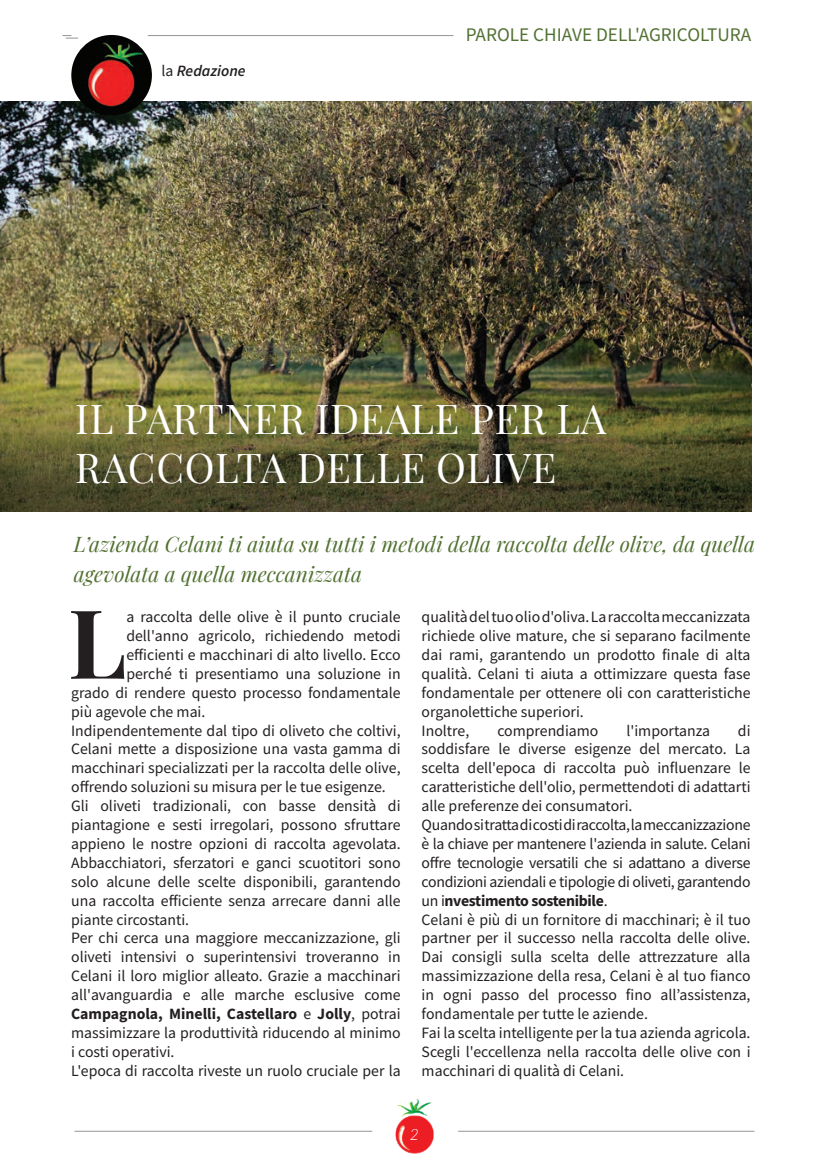
<style>
.page{position:relative;width:819px;height:1166px;background:#fff}
.page>*{position:absolute;margin:0;border:0;box-sizing:border-box;transform-origin:0 0}
.t1{font:700 95.73px "Playfair Display";color:#231f20}
.t2{font:40.25px/48.3px "Playfair Display";letter-spacing:.02em;color:#fff}
.t3{font:italic 21px/29.4px "Playfair Display";color:#527132}
.t4{font:19.25px "Source Sans Pro";color:#527132}
.t5{font:15.75px/18.9px "Source Sans Pro";color:#231f20}
.t6{font:700 15.75px "Source Sans Pro";color:#231f20}
.t7{font:italic 600 15.75px "Source Sans Pro";color:#231f20}
.t8{font:italic 300 15.75px "Lato";color:#fff}
.s1{font-weight:400;font-style:normal}
.s2{font-weight:400}
.s3{font-weight:700}
</style>
<div class="page">
<img style="left:395px;top:1099px;width:39px;height:54px">
<hr style="left:74px;top:1131px;width:298px;height:1px;background:#939598">
<hr style="left:458px;top:1131px;width:296px;height:1px;background:#939598">
<img style="left:0;top:101px;width:751px;height:410px">
<hr style="left:148px;top:35px;width:305px;height:1px;background:#939598">
<svg style="left:62px;top:35px;width:16px;height:4px"></svg>
<img style="left:71px;top:35px;width:81px;height:81px;border-radius:40px">
<p class="t7" style="left:162px;top:60px;width:85px"><span class="s1">la</span> Redazione</p>
<p class="t4" style="left:465px;top:22px;width:287px">PAROLE CHIAVE DELL'AGRICOLTURA</p>
<h2 class="t2" style="left:75px;top:392px;width:532px">IL PARTNER IDEALE PER LA<br>RACCOLTA DELLE OLIVE</h2>
<h3 class="t3" style="left:74px;top:528px;width:682px">L’azienda Celani ti aiuta su tutti i metodi della raccolta delle olive, da quella agevolata a quella meccanizzata</h3>
<h1 class="t1" style="left:68px;top:567px;width:60px">L</h1>
<p class="t5" style="left:126px;top:607px;width:276px">a raccolta delle olive è il punto cruciale</p>
<p class="t5" style="left:126px;top:626px;width:276px">dell'anno agricolo, richiedendo metodi</p>
<p class="t5" style="left:126px;top:645px;width:276px">efficienti e macchinari di alto livello. Ecco</p>
<p class="t5" style="left:126px;top:664px;width:276px">perché ti presentiamo una soluzione in</p>
<p class="t5" style="left:71px;top:683px;width:331px">grado di rendere questo processo fondamentale</p>
<p class="t5" style="left:71px;top:702px;width:136px">più agevole che mai.</p>
<p class="t5" style="left:71px;top:721px;width:331px">Indipendentemente dal tipo di oliveto che coltivi,</p>
<p class="t5" style="left:71px;top:740px;width:331px">Celani mette a disposizione una vasta gamma di</p>
<p class="t5" style="left:71px;top:758px;width:331px">macchinari specializzati per la raccolta delle olive,</p>
<p class="t5" style="left:71px;top:777px;width:316px">offrendo soluzioni su misura per le tue esigenze.</p>
<p class="t5" style="left:71px;top:796px;width:331px">Gli oliveti tradizionali, con basse densità di</p>
<p class="t5" style="left:71px;top:815px;width:331px">piantagione e sesti irregolari, possono sfruttare</p>
<p class="t5" style="left:71px;top:834px;width:331px">appieno le nostre opzioni di raccolta agevolata.</p>
<p class="t5" style="left:71px;top:853px;width:331px">Abbacchiatori, sferzatori e ganci scuotitori sono</p>
<p class="t5" style="left:71px;top:872px;width:331px">solo alcune delle scelte disponibili, garantendo</p>
<p class="t5" style="left:71px;top:891px;width:331px">una raccolta efficiente senza arrecare danni alle</p>
<p class="t5" style="left:71px;top:910px;width:119px">piante circostanti.</p>
<p class="t5" style="left:71px;top:929px;width:331px">Per chi cerca una maggiore meccanizzazione, gli</p>
<p class="t5" style="left:71px;top:947px;width:331px">oliveti intensivi o superintensivi troveranno in</p>
<p class="t5" style="left:71px;top:966px;width:331px">Celani il loro miglior alleato. Grazie a macchinari</p>
<p class="t5" style="left:71px;top:985px;width:331px">all'avanguardia e alle marche esclusive come</p>
<p class="t6" style="left:71px;top:1003px;width:331px">Campagnola, Minelli, Castellaro <span class="s2">e</span> Jolly<span class="s2">, potrai</span></p>
<p class="t5" style="left:71px;top:1023px;width:331px">massimizzare la produttività riducendo al minimo</p>
<p class="t5" style="left:71px;top:1042px;width:105px">i costi operativi.</p>
<p class="t5" style="left:71px;top:1061px;width:331px">L'epoca di raccolta riveste un ruolo cruciale per la</p>
<p class="t5" style="left:421px;top:607px;width:330px">qualità del tuo olio d'oliva. La raccolta meccanizzata richiede olive mature, che si separano facilmente dai rami, garantendo un prodotto finale di alta qualità. Celani ti aiuta a ottimizzare questa fase fondamentale per ottenere oli con caratteristiche organolettiche superiori.<br>Inoltre,</p>
<p class="t5" style="left:421px;top:721px;width:330px;text-indent:316px">di soddisfare le diverse esigenze del mercato. La scelta dell'epoca di raccolta può influenzare le caratteristiche dell'olio, permettendoti di adattarti alle preferenze dei consumatori.<br>Quando si tratta di costi di raccolta, la meccanizzazione è la chiave per mantenere l'azienda in salute. Celani offre tecnologie versatili che si adattano a diverse condizioni aziendali e tipologie di oliveti, garantendo un i<span class="s3">nvestimento sostenibile</span>.<br>Celani è più di un fornitore di macchinari; è il tuo partner per il successo nella raccolta delle olive.<br>Dai consigli sulla scelta delle attrezzature alla massimizzazione della resa, Celani è al tuo fianco in ogni passo del processo fino all’assistenza, fondamentale per tutte le aziende.<br>Fai la scelta intelligente per la tua azienda agricola.<br>Scegli l'eccellenza nella raccolta delle olive con i macchinari di qualità di Celani.</p>
<p class="t5" style="left:497px;top:721px;width:103px">comprendiamo</p>
<p class="t5" style="left:626px;top:721px;width:85px">l'importanza</p>
<p class="t8" style="left:410px;top:1123px;width:11px">2</p>
</div>
